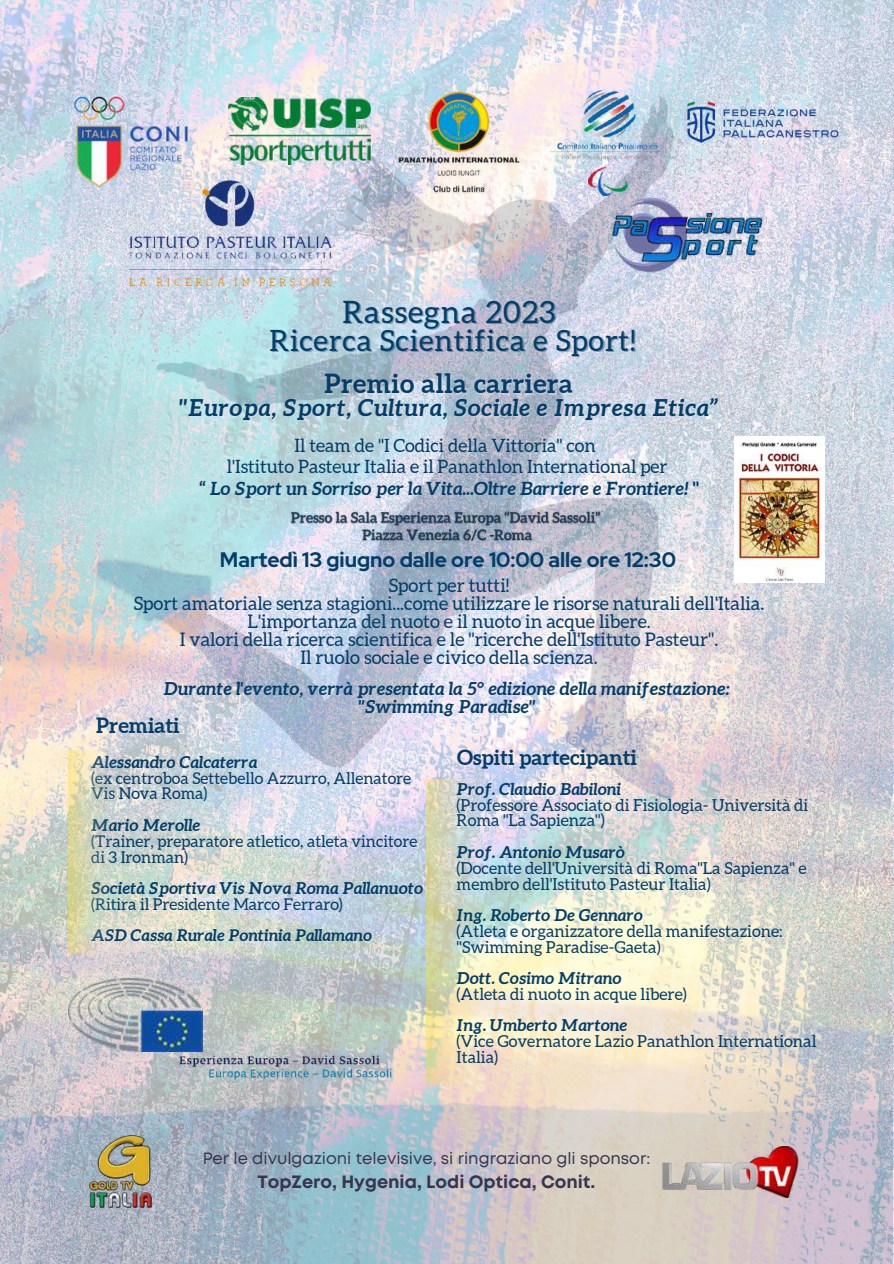
<style>
.page{position:relative;width:894px;height:1264px;background:#fff}
.page>*{position:absolute;margin:0;border:0;box-sizing:border-box;transform-origin:0 0}
.t1{font:30.9px "Aleo";letter-spacing:.03em;color:#033d68}
.t2{font:29.4px "Aleo";letter-spacing:.03em;color:#033d68}
.t3{font:700 26.4px "Aleo";letter-spacing:.02em;color:#033d68}
.t4{font:italic 700 23.55px "Aleo";letter-spacing:.02em;color:#033d68}
.t5{font:700 21px "Aleo";color:#033d68}
.t6{font:700 20.85px "Red Hat Display";color:#033d68}
.t7{font:18.6px/18px "Aleo";color:#033d68;text-align:center}
.t8{font:18.3px/21.5px "Aleo";color:#033d68;text-align:center}
.t9{font:italic 700 18px/18px "Aleo";color:#033d68;text-align:center}
.t10{font:700 17.85px "Mont";color:#36364d}
.t11{font:16.5px/15.8px "Aleo";color:#033d68}
.t12{font:italic 700 16.5px "Aleo";color:#033d68}
.t13{font:16.35px "Mont";color:#36364d}
.t14{font:16.2px/15.8px "Aleo";color:#033d68}
.t15{font:italic 700 16.2px "Aleo";color:#033d68}
.s1{font-weight:700}
.s2{font-weight:700;font-style:italic}
</style>
<div class="page">
<img style="left:0;top:0;width:892px;height:1263px">
<img style="left:390px;top:89px;width:133px;height:106px">
<img style="left:550px;top:90px;width:113px;height:105px">
<img style="left:71px;top:92px;width:146px;height:100px">
<img style="left:129px;top:180px;width:202px;height:105px">
<img style="left:581px;top:180px;width:197px;height:109px">
<img style="left:228px;top:97px;width:142px;height:68px">
<img style="left:655px;top:1146px;width:148px;height:51px">
<img style="left:674px;top:89px;width:168px;height:61px">
<img style="left:89px;top:1135px;width:62px;height:72px">
<svg style="left:426px;top:779px;width:69px;height:304px;background:#dbdbc2"></svg>
<svg style="left:69px;top:750px;width:46px;height:203px;background:#d6d7ba"></svg>
<img style="left:733px;top:437px;width:91px;height:145px">
<img style="left:69px;top:978px;width:134px;height:73px">
<img style="left:169px;top:1038px;width:232px;height:47px">
<img style="left:287px;top:504px;width:321px;height:45px">
<h1 class="t1" style="left:342px;top:294px;width:214px">Rassegna 2023</h1>
<h2 class="t2" style="left:269px;top:324px;width:367px">Ricerca Scientifica e Sport!</h2>
<h3 class="t3" style="left:324px;top:369px;width:250px">Premio alla carriera</h3>
<h3 class="t4" style="left:179px;top:394px;width:540px">"Europa, Sport, Cultura, Sociale e Impresa Etica”</h3>
<p class="t8" style="left:199px;top:434px;width:501px">Il team de "I Codici della Vittoria" con<br>l'Istituto Pasteur Italia e il Panathlon International per<br><span class="s1">“</span> <span class="s2">Lo Sport un Sorriso per la Vita...Oltre Barriere e Frontiere!</span> <span class="s1">"</span></p>
<p class="t6" style="left:220px;top:546px;width:457px">Martedì 13 giugno dalle ore 10:00 alle ore 12:30</p>
<p class="t7" style="left:134px;top:576px;width:631px">Sport per tutti!<br>Sport amatoriale senza stagioni...come utilizzare le risorse naturali dell'Italia.<br>L'importanza del nuoto e il nuoto in acque libere.<br>I valori della ricerca scientifica e le "ricerche dell'Istituto Pasteur".<br>Il ruolo sociale e civico della scienza.</p>
<p class="t9" style="left:163px;top:679px;width:567px">Durante l'evento, verrà presentata la 5° edizione della manifestazione: "Swimming Paradise"</p>
<p class="t5" style="left:96px;top:713px;width:85px">Premiati</p>
<p class="t12" style="left:91px;top:752px;width:167px">Alessandro Calcaterra</p>
<p class="t14" style="left:91px;top:770px;width:321px">(ex centroboa Settebello Azzurro, Allenatore<br>Vis Nova Roma)</p>
<p class="t12" style="left:91px;top:815px;width:110px">Mario Merolle</p>
<p class="t14" style="left:91px;top:833px;width:327px">(Trainer, preparatore atletico, atleta vincitore di 3 Ironman)</p>
<p class="t12" style="left:91px;top:878px;width:333px">Società Sportiva Vis Nova Roma Pallanuoto</p>
<p class="t14" style="left:91px;top:896px;width:253px">(Ritira il Presidente Marco Ferraro)</p>
<p class="t15" style="left:91px;top:926px;width:282px">ASD Cassa Rurale Pontinia Pallamano</p>
<p class="t5" style="left:457px;top:745px;width:181px">Ospiti partecipanti</p>
<p class="t12" style="left:456px;top:779px;width:166px">Prof. Claudio Babiloni</p>
<p class="t11" style="left:456px;top:796px;width:353px">(Professore Associato di Fisiologia- Università di<br>Roma "La Sapienza")</p>
<p class="t12" style="left:456px;top:842px;width:170px">Prof. Antonio Musarò</p>
<p class="t11" style="left:456px;top:860px;width:351px">(Docente dell'Università di Roma"La Sapienza" e membro dell'Istituto Pasteur Italia)</p>
<p class="t12" style="left:456px;top:905px;width:188px">Ing. Roberto De Gennaro</p>
<p class="t11" style="left:456px;top:923px;width:327px">(Atleta e organizzatore della manifestazione: "Swimming Paradise-Gaeta)</p>
<p class="t12" style="left:456px;top:968px;width:166px">Dott. Cosimo Mitrano</p>
<p class="t11" style="left:456px;top:986px;width:231px">(Atleta di nuoto in acque libere)</p>
<p class="t12" style="left:456px;top:1016px;width:172px">Ing. Umberto Martone</p>
<p class="t11" style="left:456px;top:1033px;width:361px">(Vice Governatore Lazio Panathlon International<br>Italia)</p>
<p class="t13" style="left:203px;top:1151px;width:449px">Per le divulgazioni televisive, si ringraziano gli sponsor:</p>
<p class="t10" style="left:257px;top:1174px;width:339px">TopZero, Hygenia, Lodi Optica, Conit.</p>
</div>
